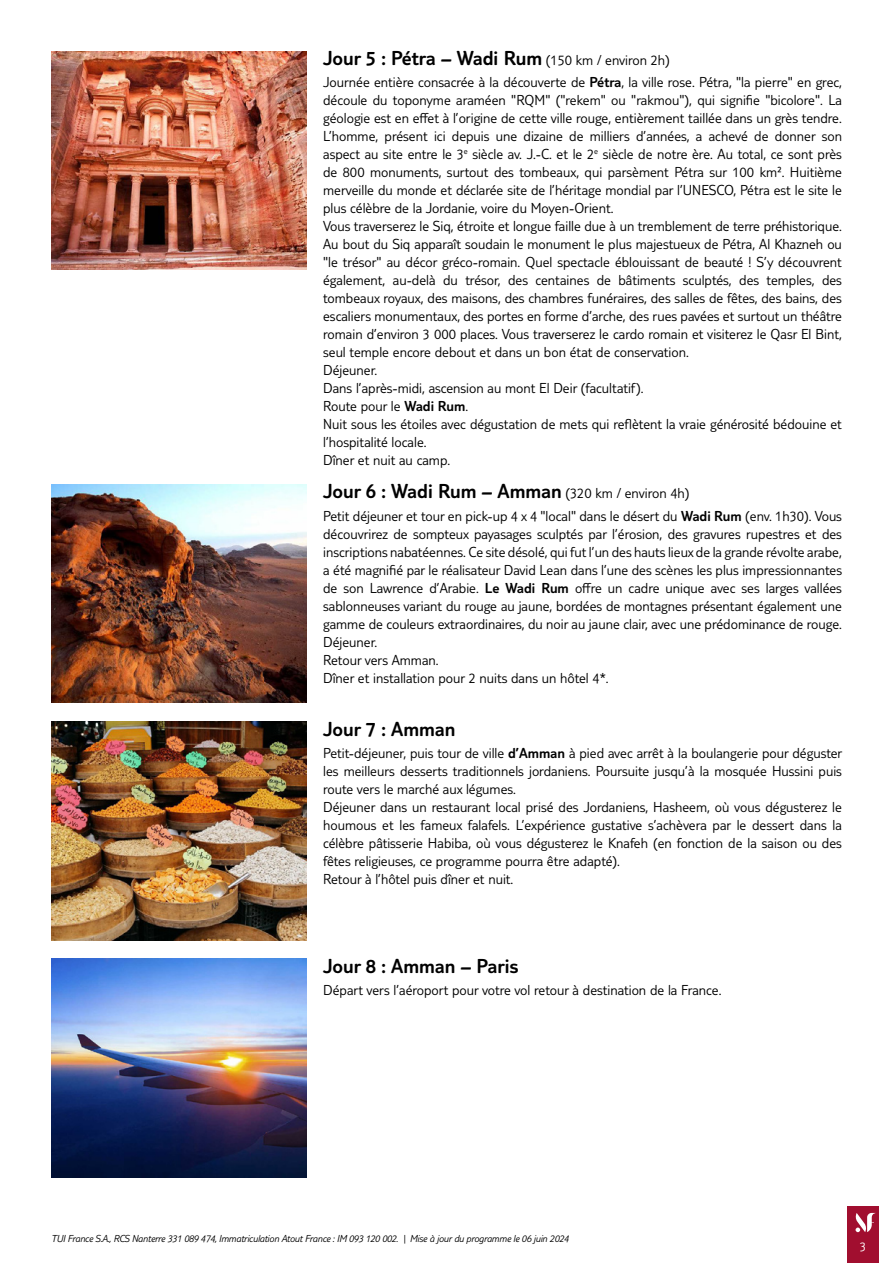
<style>
.page{position:relative;width:893px;height:1263px;background:#fff}
.page>*{position:absolute;margin:0;border:0;box-sizing:border-box;transform-origin:0 0}
.t1{font:300 21px "TUI Type";color:#000}
.t2{font:300 15px/18px "TUI Type";color:#000}
.t3{font:300 13.5px "TUI Type";color:#fff}
.t4{font:italic 300 10.5px "TUI Type";letter-spacing:-.02em;color:#000}
.s1{font-size:15px}
.s2{font-style:inherit}
</style>
<div class="page">
<div style="left:847px;top:1206px;width:32px;height:57px;background:#a10e2f"></div>
<svg style="left:855px;top:1213px;width:21px;height:19px"></svg>
<img style="left:51px;top:51px;width:255px;height:219px">
<img style="left:51px;top:484px;width:255px;height:219px">
<img style="left:51px;top:721px;width:255px;height:219px">
<img style="left:51px;top:959px;width:255px;height:218px">
<h1 class="t1" style="left:323px;top:46px;width:348px">Jour 5 : Pétra – Wadi Rum <span class="s1">(150 km / environ 2h)</span></h1>
<p class="t2" style="left:323px;top:73px;width:520px">Journée entière consacrée à la découverte de <span class="s2">Pétra</span>, la ville rose. Pétra, "la pierre" en grec, découle du toponyme araméen "RQM" ("rekem" ou "rakmou"), qui signifie "bicolore". La géologie est en effet à l’origine de cette ville rouge, entièrement taillée dans un grès tendre.<br>L’homme, présent ici depuis une dizaine de milliers d’années, a achevé de donner son aspect au site entre le 3<sup>e</sup> siècle av. J.-C. et le 2<sup>e</sup> siècle de notre ère. Au total, ce sont près de 800 monuments, surtout des tombeaux, qui parsèment Pétra sur 100 km². Huitième merveille du monde et déclarée site de l’héritage mondial par l’UNESCO, Pétra est le site le plus célèbre de la Jordanie, voire du Moyen-Orient.<br>Vous traverserez le Siq, étroite et longue faille due à un tremblement de terre préhistorique.<br>Au bout du Siq apparaît soudain le monument le plus majestueux de Pétra, Al Khazneh ou "le trésor" au décor gréco-romain. Quel spectacle éblouissant de beauté ! S’y découvrent également, au-delà du trésor, des centaines de bâtiments sculptés, des temples, des tombeaux royaux, des maisons, des chambres funéraires, des salles de fêtes, des bains, des escaliers monumentaux, des portes en forme d’arche, des rues pavées et surtout un théâtre romain d’environ 3 000 places. Vous traverserez le cardo romain et visiterez le Qasr El Bint, seul temple encore debout et dans un bon état de conservation.<br>Déjeuner.<br>Dans l’après-midi, ascension au mont El Deir (facultatif).<br>Route pour le <span class="s2">Wadi Rum</span>.<br>Nuit sous les étoiles avec dégustation de mets qui reflètent la vraie générosité bédouine et l’hospitalité locale.<br>Dîner et nuit au camp.</p>
<h1 class="t1" style="left:323px;top:479px;width:368px">Jour 6 : Wadi Rum – Amman <span class="s1">(320 km / environ 4h)</span></h1>
<p class="t2" style="left:323px;top:506px;width:520px">Petit déjeuner et tour en pick-up 4 x 4 "local" dans le désert du <span class="s2">Wadi Rum</span> (env. 1h30). Vous découvrirez de sompteux payasages sculptés par l’érosion, des gravures rupestres et des inscriptions nabatéennes. Ce site désolé, qui fut l’un des hauts lieux de la grande révolte arabe, a été magnifié par le réalisateur David Lean dans l’une des scènes les plus impressionnantes de son Lawrence d’Arabie. <span class="s2">Le Wadi Rum</span> offre un cadre unique avec ses larges vallées sablonneuses variant du rouge au jaune, bordées de montagnes présentant également une gamme de couleurs extraordinaires, du noir au jaune clair, avec une prédominance de rouge.<br>Déjeuner.<br>Retour vers Amman.<br>Dîner et installation pour 2 nuits dans un hôtel 4*.</p>
<h1 class="t1" style="left:323px;top:717px;width:134px">Jour 7 : Amman</h1>
<p class="t2" style="left:323px;top:744px;width:521px">Petit-déjeuner, puis tour de ville <span class="s2">d’Amman</span> à pied avec arrêt à la boulangerie pour déguster les meilleurs desserts traditionnels jordaniens. Poursuite jusqu’à la mosquée Hussini puis route vers le marché aux légumes.<br>Déjeuner dans un restaurant local prisé des Jordaniens, Hasheem, où vous dégusterez le houmous et les fameux falafels. L’expérience gustative s’achèvera par le dessert dans la célèbre pâtisserie Habiba, où vous dégusterez le Knafeh (en fonction de la saison ou des fêtes religieuses, ce programme pourra être adapté).<br>Retour à l’hôtel puis dîner et nuit.</p>
<h1 class="t1" style="left:323px;top:954px;width:197px">Jour 8 : Amman – Paris</h1>
<p class="t2" style="left:323px;top:981px;width:400px">Départ vers l’aéroport pour votre vol retour à destination de la France.</p>
<p class="t4" style="left:51px;top:1232px;width:519px">TUI France S.A., RCS Nanterre 331 089 474, Immatriculation Atout France : IM 093 120 002. | Mise à jour du programme le 06 juin 2024</p>
<p class="t3" style="left:860px;top:1239px;width:8px">3</p>
</div>
